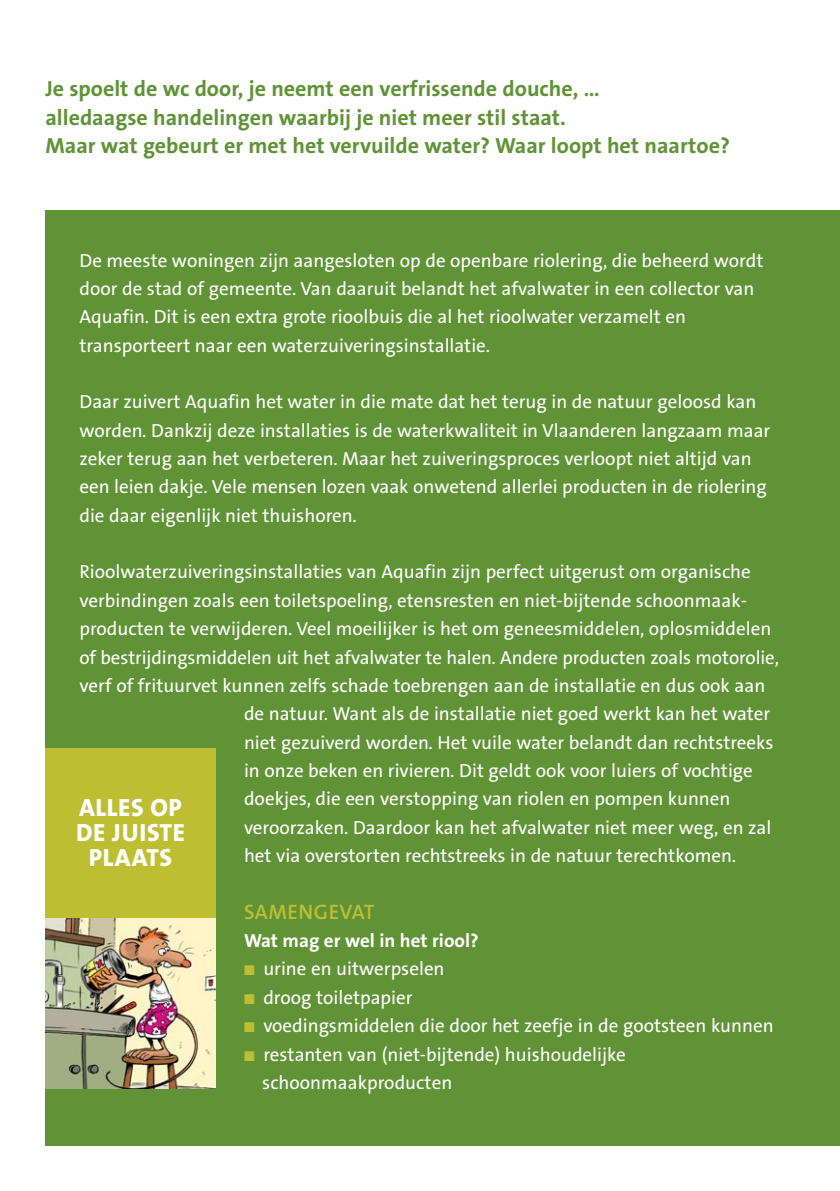
<style>
.page{position:relative;width:840px;height:1191px;background:#fff}
.page>*{position:absolute;margin:0;border:0;box-sizing:border-box;transform-origin:0 0}
.t1{font:25px/25px "The Sans LP8 Ex Bld";letter-spacing:.025em;color:#fff;text-align:center}
.t2{font:22px/28.4px "The Sans LP7 Bld";color:#609336}
.t3{font:21px "The Sans LP6 Se Bld";letter-spacing:.025em;color:#bebe32}
.t4{font:19px/28.4px "The Sans LP5 Plain";color:#fff}
.t5{font:19px "The Sans LP7 Bld";color:#fff}
.s1{color:#bebe32}
</style>
<div class="page">
<div style="left:45px;top:210px;width:794px;height:935px;background:#609336"></div>
<div style="left:45px;top:748px;width:170px;height:170px;background:#bebe32"></div>
<img style="left:45px;top:918px;width:170px;height:171px">
<p class="t2" style="left:45px;top:76px;width:685px">Je spoelt de wc door, je neemt een verfrissende douche, …<br>alledaagse handelingen waarbij je niet meer stil staat.<br>Maar wat gebeurt er met het vervuilde water? Waar loopt het naartoe?</p>
<p class="t4" style="left:79px;top:248px;width:685px">De meeste woningen zijn aangesloten op de openbare riolering, die beheerd wordt door de stad of gemeente. Van daaruit belandt het afvalwater in een collector van Aquafin. Dit is een extra grote rioolbuis die al het rioolwater verzamelt en transporteert naar een waterzuiveringsinstallatie.</p>
<p class="t4" style="left:79px;top:389px;width:692px">Daar zuivert Aquafin het water in die mate dat het terug in de natuur geloosd kan worden. Dankzij deze installaties is de waterkwaliteit in Vlaanderen langzaam maar zeker terug aan het verbeteren. Maar het zuiveringsproces verloopt niet altijd van een leien dakje. Vele mensen lozen vaak onwetend allerlei producten in de riolering die daar eigenlijk niet thuishoren.</p>
<p class="t4" style="left:79px;top:560px;width:672px">Riool water zuiverings installaties van Aquafin zijn perfect uitgerust om organische</p>
<p class="t4" style="left:79px;top:588px;width:668px">verbindingen zoals een toiletspoeling, etensresten en niet-bijtende schoonmaak -</p>
<p class="t4" style="left:79px;top:616px;width:693px">producten te verwijderen. Veel moeilijker is het om geneesmiddelen, oplosmiddelen</p>
<p class="t4" style="left:79px;top:645px;width:700px">of bestrijdings middelen uit het afvalwater te halen. Andere producten zoals motorolie,</p>
<p class="t4" style="left:79px;top:673px;width:687px">verf of frituurvet kunnen zelfs schade toebrengen aan de installatie en dus ook aan</p>
<p class="t4" style="left:244px;top:701px;width:527px">de natuur. Want als de installatie niet goed werkt kan het water</p>
<p class="t4" style="left:244px;top:730px;width:530px">niet gezuiverd worden. Het vuile water belandt dan rechtstreeks</p>
<p class="t4" style="left:244px;top:758px;width:510px">in onze beken en rivieren. Dit geldt ook voor luiers of vochtige</p>
<p class="t4" style="left:244px;top:786px;width:487px">doekjes, die een verstopping van riolen en pompen kunnen</p>
<p class="t4" style="left:244px;top:815px;width:528px">veroorzaken. Daardoor kan het afvalwater niet meer weg, en zal</p>
<p class="t4" style="left:244px;top:843px;width:493px">het via overstorten rechtstreeks in de natuur terechtkomen.</p>
<h1 class="t1" style="left:76px;top:795px;width:110px">ALLES OP<br>DE JUISTE<br>PLAATS</h1>
<p class="t3" style="left:244px;top:899px;width:132px">SAMENGEVAT</p>
<p class="t5" style="left:244px;top:931px;width:236px">Wat mag er wel in het riool?</p>
<p class="t4" style="left:244px;top:956px;width:202px"><span class="s1">■</span> urine en uitwerpselen</p>
<p class="t4" style="left:244px;top:985px;width:170px"><span class="s1">■</span> droog toiletpapier</p>
<p class="t4" style="left:244px;top:1013px;width:530px"><span class="s1">■</span> voedingsmiddelen die door het zeefje in de gootsteen kunnen</p>
<p class="t4" style="left:262px;top:1041px;width:365px;text-indent:-18px"><span class="s1">■</span> restanten van (niet-bijtende) huishoudelijke schoonmaakproducten</p>
</div>
